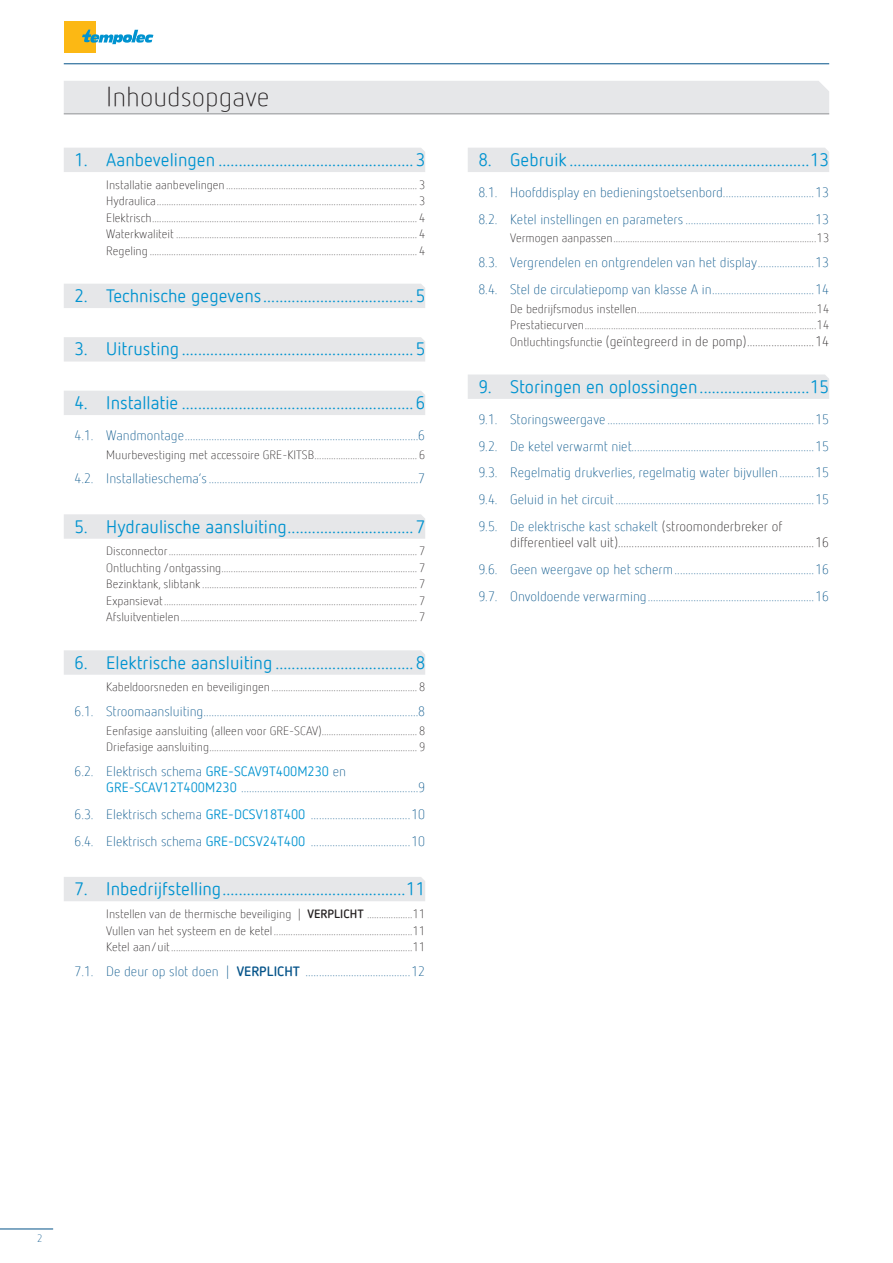
<style>
.page{position:relative;width:893px;height:1263px;background:#fff}
.page>*{position:absolute;margin:0;border:0;box-sizing:border-box;transform-origin:0 0}
.TM___ME_titre{font:300 27px "Netto Offc Pro";color:#231f20}
.t1{font:18px "Netto Offc Pro";color:#0093d0}
.t2{font:300 13.5px/16.2px "Netto Offc Pro";color:#045389}
.t3{font:300 13.5px/16.2px "Netto Offc Pro";color:#231f20}
.t4{font:300 12px "Netto Offc Pro";color:#231f20}
.t5{font:300 10.5px "Netto Offc Pro";color:#045389}
.s1{font-weight:400;color:#0093d0}
.s2{font-weight:700}
.s3{font-size:12px}
.s4{color:#045389}
</style>
<div class="page">
<div style="left:64px;top:21px;width:32px;height:32px;background:#fcb814"></div>
<svg style="left:82px;top:30px;width:71px;height:14px"></svg>
<hr style="left:64px;top:64px;width:765px;height:1px;background:#045389">
<hr style="left:0;top:1229px;width:53px;height:1px;background:#045389">
<div style="left:64px;top:81px;width:765px;height:32px;background:#e6e7e9"></div>
<hr style="left:64px;top:113px;width:765px;height:1px;background:#939598">
<div style="left:64px;top:148px;width:361px;height:24px;background:#e6e7e9"></div>
<div style="left:64px;top:284px;width:361px;height:24px;background:#e6e7e9"></div>
<div style="left:64px;top:337px;width:361px;height:25px;background:#e6e7e9"></div>
<div style="left:64px;top:391px;width:361px;height:24px;background:#e6e7e9"></div>
<div style="left:64px;top:514px;width:361px;height:25px;background:#e6e7e9"></div>
<div style="left:64px;top:650px;width:361px;height:25px;background:#e6e7e9"></div>
<div style="left:64px;top:877px;width:361px;height:24px;background:#e6e7e9"></div>
<div style="left:468px;top:148px;width:361px;height:24px;background:#e6e7e9"></div>
<div style="left:468px;top:374px;width:361px;height:25px;background:#e6e7e9"></div>
<p class="TM___ME_titre" style="left:106px;top:80px;width:165px">Inhoudsopgave</p>
<p class="t1" style="left:74px;top:148px;width:352px">1. Aanbevelingen ................................................3</p>
<p class="t4" style="left:106px;top:177px;width:320px">Installatie aanbevelingen................................................................................ 3</p>
<p class="t4" style="left:106px;top:194px;width:320px">Hydraulica............................................................................................................. 3</p>
<p class="t4" style="left:106px;top:210px;width:320px">Elektrisch............................................................................................................... 4</p>
<p class="t4" style="left:106px;top:227px;width:320px">Waterkwaliteit ..................................................................................................... 4</p>
<p class="t4" style="left:106px;top:243px;width:320px">Regeling ................................................................................................................ 4</p>
<p class="t1" style="left:74px;top:284px;width:352px">2. Technische gegevens.....................................5</p>
<p class="t1" style="left:74px;top:337px;width:352px">3. Uitrusting .........................................................5</p>
<p class="t1" style="left:74px;top:391px;width:352px">4. Installatie .........................................................6</p>
<p class="t2" style="left:74px;top:427px;width:352px">4.1. Wandmontage.......................................................................................6</p>
<p class="t4" style="left:106px;top:447px;width:320px">Muurbevestiging met accessoire GRE-KITSB........................................... 6</p>
<p class="t2" style="left:74px;top:470px;width:352px">4.2. Installatieschema’s ..............................................................................7</p>
<p class="t1" style="left:74px;top:515px;width:352px">5. Hydraulische aansluiting...............................7</p>
<p class="t4" style="left:106px;top:544px;width:320px">Disconnector........................................................................................................ 7</p>
<p class="t4" style="left:106px;top:560px;width:320px">Ontluchting/ontgassing.................................................................................. 7</p>
<p class="t4" style="left:106px;top:577px;width:320px">Bezinktank, slibtank .......................................................................................... 7</p>
<p class="t4" style="left:106px;top:593px;width:320px">Expansievat.......................................................................................................... 7</p>
<p class="t4" style="left:106px;top:610px;width:320px">Afsluitventielen................................................................................................... 7</p>
<p class="t1" style="left:74px;top:651px;width:352px">6. Elektrische aansluiting ..................................8</p>
<p class="t4" style="left:106px;top:680px;width:320px">Kabeldoorsneden en beveiligingen ............................................................. 8</p>
<p class="t2" style="left:74px;top:703px;width:352px">6.1. Stroomaansluiting................................................................................8</p>
<p class="t4" style="left:106px;top:723px;width:320px">Eenfasige aansluiting (alleen voor GRE‑SCAV)........................................ 8</p>
<p class="t4" style="left:106px;top:740px;width:320px">Driefasige aansluiting....................................................................................... 9</p>
<p class="t2" style="left:106px;top:763px;width:320px;text-indent:-32px">6.2. Elektrisch schema <span class="s1">GRE‑SCAV9T400M230</span> en<br><span class="s1">GRE‑SCAV12T400M230</span> ..................................................................9</p>
<p class="t2" style="left:74px;top:806px;width:352px">6.3. Elektrisch schema <span class="s1">GRE-DCSV18T400</span> .....................................10</p>
<p class="t2" style="left:74px;top:833px;width:352px">6.4. Elektrisch schema <span class="s1">GRE-DCSV24T400</span> .....................................10</p>
<p class="t1" style="left:74px;top:877px;width:352px">7. Inbedrijfstelling.............................................11</p>
<p class="t4" style="left:106px;top:906px;width:320px">Instellen van de thermische beveiliging | <span class="s2">VERPLICHT</span> ...................11</p>
<p class="t4" style="left:106px;top:923px;width:320px">Vullen van het systeem en de ketel ..........................................................11</p>
<p class="t4" style="left:106px;top:939px;width:320px">Ketel aan/uit.....................................................................................................11</p>
<p class="t2" style="left:74px;top:962px;width:352px">7.1. De deur op slot doen | <span class="s2">VERPLICHT</span> .......................................12</p>
<p class="t1" style="left:478px;top:148px;width:352px">8. Gebruik ...........................................................13</p>
<p class="t2" style="left:478px;top:184px;width:352px">8.1. Hoofddisplay en bedieningstoetsenbord..................................13</p>
<p class="t2" style="left:478px;top:211px;width:352px">8.2. Ketel instellingen en parameters ................................................13</p>
<p class="t4" style="left:510px;top:231px;width:320px">Vermogen aanpassen.....................................................................................13</p>
<p class="t2" style="left:478px;top:254px;width:352px">8.3. Vergrendelen en ontgrendelen van het display.....................13</p>
<p class="t2" style="left:478px;top:281px;width:352px">8.4. Stel de circulatiepomp van klasse A in......................................14</p>
<p class="t4" style="left:510px;top:301px;width:320px">De bedrijfsmodus instellen...........................................................................14</p>
<p class="t4" style="left:510px;top:317px;width:320px">Prestatiecurven.................................................................................................14</p>
<p class="t3" style="left:510px;top:332px;width:320px"><span class="s3">Ontluchtingsfunctie</span> (geïntegreerd in de pomp).........................14</p>
<p class="t1" style="left:478px;top:375px;width:352px">9. Storingen en oplossingen...........................15</p>
<p class="t2" style="left:478px;top:411px;width:352px">9.1. Storingsweergave .............................................................................15</p>
<p class="t2" style="left:478px;top:437px;width:352px">9.2. De ketel verwarmt niet....................................................................15</p>
<p class="t2" style="left:478px;top:464px;width:352px">9.3. Regelmatig drukverlies, regelmatig water bijvullen.............15</p>
<p class="t2" style="left:478px;top:491px;width:352px">9.4. Geluid in het circuit..........................................................................15</p>
<p class="t3" style="left:510px;top:518px;width:320px;text-indent:-32px"><span class="s4">9.5. De elektrische kast schakelt</span> (stroomonderbreker of differentieel valt uit).........................................................................16</p>
<p class="t2" style="left:478px;top:561px;width:352px">9.6. Geen weergave op het scherm....................................................16</p>
<p class="t2" style="left:478px;top:588px;width:352px">9.7. Onvoldoende verwarming..............................................................16</p>
<p class="t5" style="left:37px;top:1231px;width:7px">2</p>
</div>
